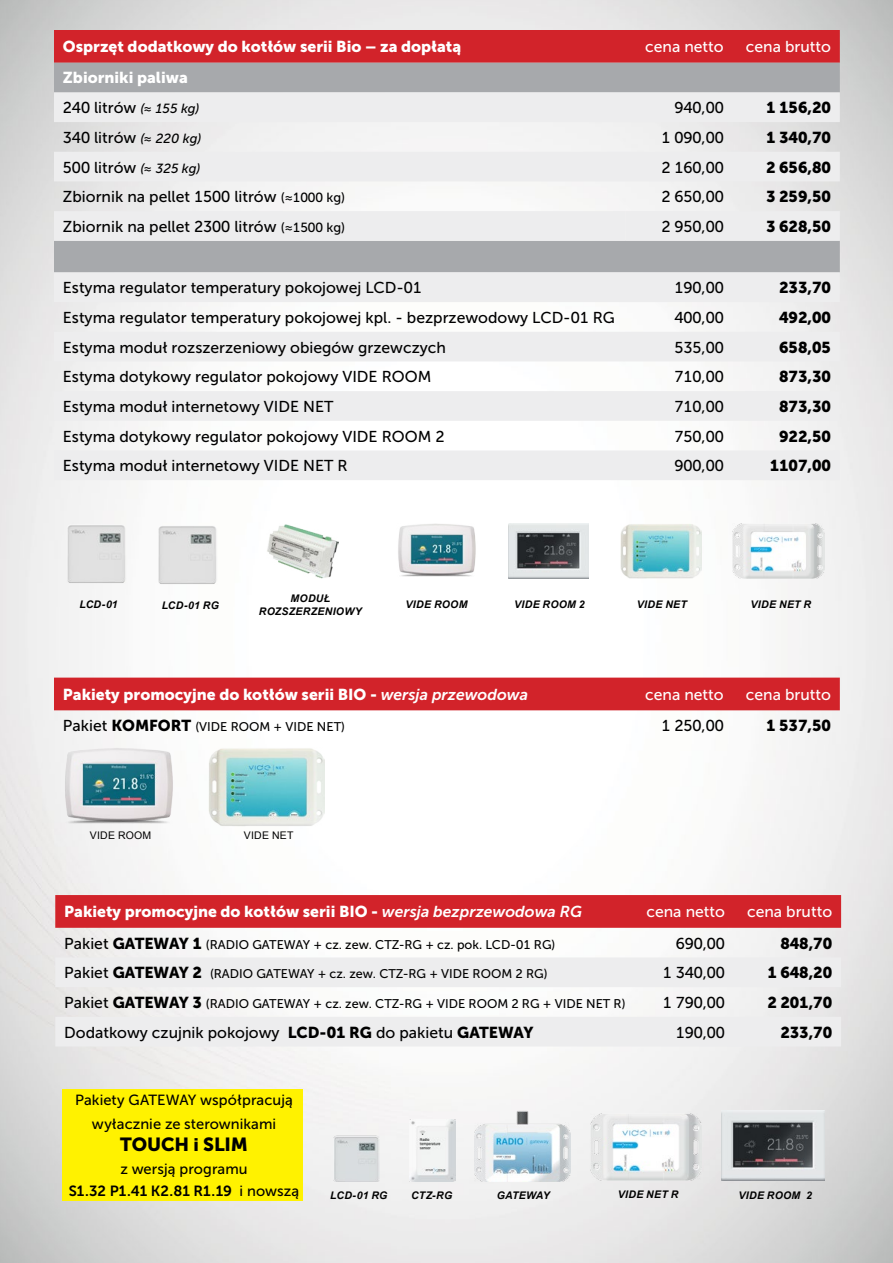
<style>
.page{position:relative;width:893px;height:1263px;background:#fff}
.page>*{position:absolute;margin:0;border:0;box-sizing:border-box;transform-origin:0 0}
.t1{font:18.9px "Museo Sans 900";letter-spacing:-.01em;color:#000}
.t2{font:15.75px "Museo Sans 500";color:#000}
.t3{font:15.75px "Museo Sans 900";color:#fff}
.t4{font:15.75px "Museo Sans 900";color:#000}
.t5{font:15.75px "Museo Sans 500";color:#fff}
.t6{font:14.7px/23.1px "Museo Sans 500";letter-spacing:.005em;color:#000;text-align:center}
.t7{font:14.7px "Museo Sans 700";color:#000}
.t8{font:12.6px "Museo Sans 500";color:#000}
.t9{font:italic 700 10.5px/12.6px "Arial";letter-spacing:.03em;color:#000;text-align:center}
.t10{font:10.5px "Arial";letter-spacing:.025em;color:#000}
.t11{font:italic 700 10.5px "Arial";letter-spacing:.005em;color:#000}
.s1{font-style:italic;font-size:13.2px}
.s2{font-size:13.2px}
.s3{font-family:"Museo Sans 700";font-style:italic}
.s4{font-size:15.75px}
.s5{font-family:"Museo Sans 900";font-size:15.75px}
.s6{font-family:"Museo Sans 900"}
.s7{font-size:18px}
.s8{font-family:"Museo Sans 500"}
</style>
<div class="page">
<div style="left:54px;top:30px;width:786px;height:33px;background:#d2232a"></div>
<div style="left:54px;top:63px;width:786px;height:209px;background:#a7a9ac"></div>
<svg style="left:54px;top:92px;width:786px;height:149px;fill:#ededee"></svg>
<div style="left:625px;top:211px;width:215px;height:30px;background:#ededee"></div>
<svg style="left:54px;top:272px;width:786px;height:208px;fill:#ededee"></svg>
<img style="left:267px;top:524px;width:71px;height:55px">
<img style="left:398px;top:523px;width:78px;height:54px">
<img style="left:620px;top:523px;width:82px;height:56px">
<div style="left:54px;top:678px;width:786px;height:32px;background:#d2232a"></div>
<img style="left:62px;top:748px;width:114px;height:78px">
<img style="left:208px;top:748px;width:116px;height:78px">
<div style="left:55px;top:895px;width:786px;height:33px;background:#d2232a"></div>
<svg style="left:55px;top:957px;width:786px;height:89px;fill:#ededee"></svg>
<div style="left:62px;top:1089px;width:241px;height:112px;background:#fff200"></div>
<img style="left:475px;top:1110px;width:96px;height:72px">
<img style="left:409px;top:1120px;width:46px;height:61px">
<img style="left:333px;top:1135px;width:46px;height:46px">
<img style="left:721px;top:1110px;width:104px;height:71px">
<img style="left:67px;top:523px;width:59px;height:60px">
<img style="left:158px;top:524px;width:59px;height:60px">
<img style="left:508px;top:523px;width:81px;height:55px">
<img style="left:733px;top:523px;width:92px;height:55px">
<img style="left:590px;top:1113px;width:112px;height:68px">
<p class="t3" style="left:63px;top:38px;width:400px">Osprzęt dodatkowy do kotłów serii Bio – za dopłatą</p>
<p class="t5" style="left:645px;top:38px;width:80px">cena netto</p>
<p class="t5" style="left:746px;top:38px;width:87px">cena brutto</p>
<p class="t3" style="left:63px;top:69px;width:126px">Zbiorniki paliwa</p>
<p class="t2" style="left:63px;top:99px;width:138px">240 litrów <span class="s1">(≈ 155 kg)</span></p>
<p class="t2" style="left:674px;top:99px;width:51px">940,00</p>
<p class="t4" style="left:766px;top:99px;width:66px">1 156,20</p>
<p class="t2" style="left:63px;top:129px;width:140px">340 litrów <span class="s1">(≈ 220 kg)</span></p>
<p class="t2" style="left:661px;top:129px;width:64px">1 090,00</p>
<p class="t4" style="left:766px;top:128px;width:66px">1 340,70</p>
<p class="t2" style="left:63px;top:158px;width:139px">500 litrów <span class="s1">(≈ 325 kg)</span></p>
<p class="t2" style="left:661px;top:158px;width:64px">2 160,00</p>
<p class="t4" style="left:766px;top:158px;width:66px">2 656,80</p>
<p class="t2" style="left:63px;top:188px;width:284px">Zbiornik na pellet 1500 litrów <span class="s2">(≈1000 kg)</span></p>
<p class="t2" style="left:661px;top:188px;width:64px">2 650,00</p>
<p class="t4" style="left:766px;top:188px;width:66px">3 259,50</p>
<p class="t2" style="left:63px;top:218px;width:284px">Zbiornik na pellet 2300 litrów <span class="s2">(≈1500 kg)</span></p>
<p class="t2" style="left:661px;top:218px;width:64px">2 950,00</p>
<p class="t4" style="left:766px;top:217px;width:66px">3 628,50</p>
<p class="t2" style="left:63px;top:279px;width:361px">Estyma regulator temperatury pokojowej LCD-01</p>
<p class="t2" style="left:674px;top:279px;width:51px">190,00</p>
<p class="t4" style="left:779px;top:279px;width:53px">233,70</p>
<p class="t2" style="left:63px;top:309px;width:553px">Estyma regulator temperatury pokojowej kpl. - bezprzewodowy LCD-01 RG</p>
<p class="t2" style="left:674px;top:309px;width:51px">400,00</p>
<p class="t4" style="left:779px;top:308px;width:53px">492,00</p>
<p class="t2" style="left:63px;top:338px;width:385px">Estyma moduł rozszerzeniowy obiegów grzewczych</p>
<p class="t2" style="left:674px;top:338px;width:51px">535,00</p>
<p class="t4" style="left:779px;top:338px;width:53px">658,05</p>
<p class="t2" style="left:63px;top:368px;width:370px">Estyma dotykowy regulator pokojowy VIDE ROOM</p>
<p class="t2" style="left:674px;top:368px;width:51px">710,00</p>
<p class="t4" style="left:779px;top:368px;width:53px">873,30</p>
<p class="t2" style="left:63px;top:398px;width:272px">Estyma moduł internetowy VIDE NET</p>
<p class="t2" style="left:674px;top:398px;width:51px">710,00</p>
<p class="t4" style="left:779px;top:397px;width:53px">873,30</p>
<p class="t2" style="left:63px;top:427px;width:383px">Estyma dotykowy regulator pokojowy VIDE ROOM 2</p>
<p class="t2" style="left:674px;top:427px;width:51px">750,00</p>
<p class="t4" style="left:779px;top:427px;width:53px">922,50</p>
<p class="t2" style="left:63px;top:457px;width:286px">Estyma moduł internetowy VIDE NET R</p>
<p class="t2" style="left:674px;top:457px;width:51px">900,00</p>
<p class="t4" style="left:770px;top:457px;width:63px">1107,00</p>
<p class="t9" style="left:259px;top:592px;width:104px">MODUŁ<br>ROZSZERZENIOWY</p>
<p class="t9" style="left:406px;top:598px;width:63px">VIDE ROOM</p>
<p class="t9" style="left:637px;top:598px;width:52px">VIDE NET</p>
<p class="t9" style="left:79px;top:598px;width:40px">LCD-01</p>
<p class="t9" style="left:162px;top:599px;width:59px">LCD-01 RG</p>
<p class="t9" style="left:514px;top:598px;width:72px">VIDE ROOM 2</p>
<p class="t9" style="left:751px;top:598px;width:62px">VIDE NET R</p>
<p class="t3" style="left:63px;top:685px;width:467px">Pakiety promocyjne do kotłów serii BIO - <span class="s3">wersja przewodowa</span></p>
<p class="t5" style="left:645px;top:686px;width:80px">cena netto</p>
<p class="t5" style="left:746px;top:686px;width:87px">cena brutto</p>
<p class="t8" style="left:63px;top:720px;width:284px"><span class="s4">Pakiet</span> <span class="s5">KOMFORT</span> (VIDE ROOM + VIDE NET)</p>
<p class="t2" style="left:661px;top:717px;width:64px">1 250,00</p>
<p class="t4" style="left:766px;top:717px;width:66px">1 537,50</p>
<p class="t10" style="left:90px;top:829px;width:63px">VIDE ROOM</p>
<p class="t10" style="left:244px;top:829px;width:51px">VIDE NET</p>
<p class="t3" style="left:64px;top:903px;width:519px">Pakiety promocyjne do kotłów serii BIO - <span class="s3">wersja bezprzewodowa RG</span></p>
<p class="t5" style="left:646px;top:903px;width:80px">cena netto</p>
<p class="t5" style="left:747px;top:903px;width:87px">cena brutto</p>
<p class="t8" style="left:64px;top:937px;width:493px"><span class="s4">Pakiet</span> <span class="s5">GATEWAY 1</span> (RADIO GATEWAY + cz. zew. CTZ-RG + cz. pok. LCD-01 RG)</p>
<p class="t2" style="left:676px;top:934px;width:51px">690,00</p>
<p class="t4" style="left:780px;top:934px;width:53px">848,70</p>
<p class="t8" style="left:64px;top:967px;width:485px"><span class="s4">Pakiet</span> <span class="s5">GATEWAY 2</span> (RADIO GATEWAY + cz. zew. CTZ-RG + VIDE ROOM 2 RG)</p>
<p class="t2" style="left:663px;top:964px;width:64px">1 340,00</p>
<p class="t4" style="left:767px;top:964px;width:66px">1 648,20</p>
<p class="t8" style="left:64px;top:997px;width:563px"><span class="s4">Pakiet</span> <span class="s5">GATEWAY 3</span> (RADIO GATEWAY + cz. zew. CTZ-RG + VIDE ROOM 2 RG + VIDE NET R)</p>
<p class="t2" style="left:663px;top:994px;width:64px">1 790,00</p>
<p class="t4" style="left:767px;top:993px;width:66px">2 201,70</p>
<p class="t2" style="left:64px;top:1023px;width:471px">Dodatkowy czujnik pokojowy <span class="s6">LCD-01 RG</span> do pakietu <span class="s6">GATEWAY</span></p>
<p class="t2" style="left:676px;top:1023px;width:51px">190,00</p>
<p class="t4" style="left:780px;top:1023px;width:53px">233,70</p>
<p class="t6" style="left:75px;top:1089px;width:219px">Pakiety GATEWAY współpracują wyłacznie ze sterownikami</p>
<p class="t1" style="left:120px;top:1134px;width:129px">TOUCH <span class="s7">i</span> SLIM</p>
<p class="t6" style="left:120px;top:1157px;width:129px">z wersją programu</p>
<p class="t7" style="left:69px;top:1183px;width:232px">S1.32 P1.41 K2.81 R1.19 <span class="s8">i nowszą</span></p>
<p class="t9" style="left:330px;top:1189px;width:59px">LCD-01 RG</p>
<p class="t9" style="left:411px;top:1189px;width:42px">CTZ-RG</p>
<p class="t11" style="left:497px;top:1188px;width:55px">GATEWAY</p>
<p class="t9" style="left:738px;top:1189px;width:75px">VIDE ROOM 2</p>
<p class="t9" style="left:618px;top:1188px;width:62px">VIDE NET R</p>
</div>
